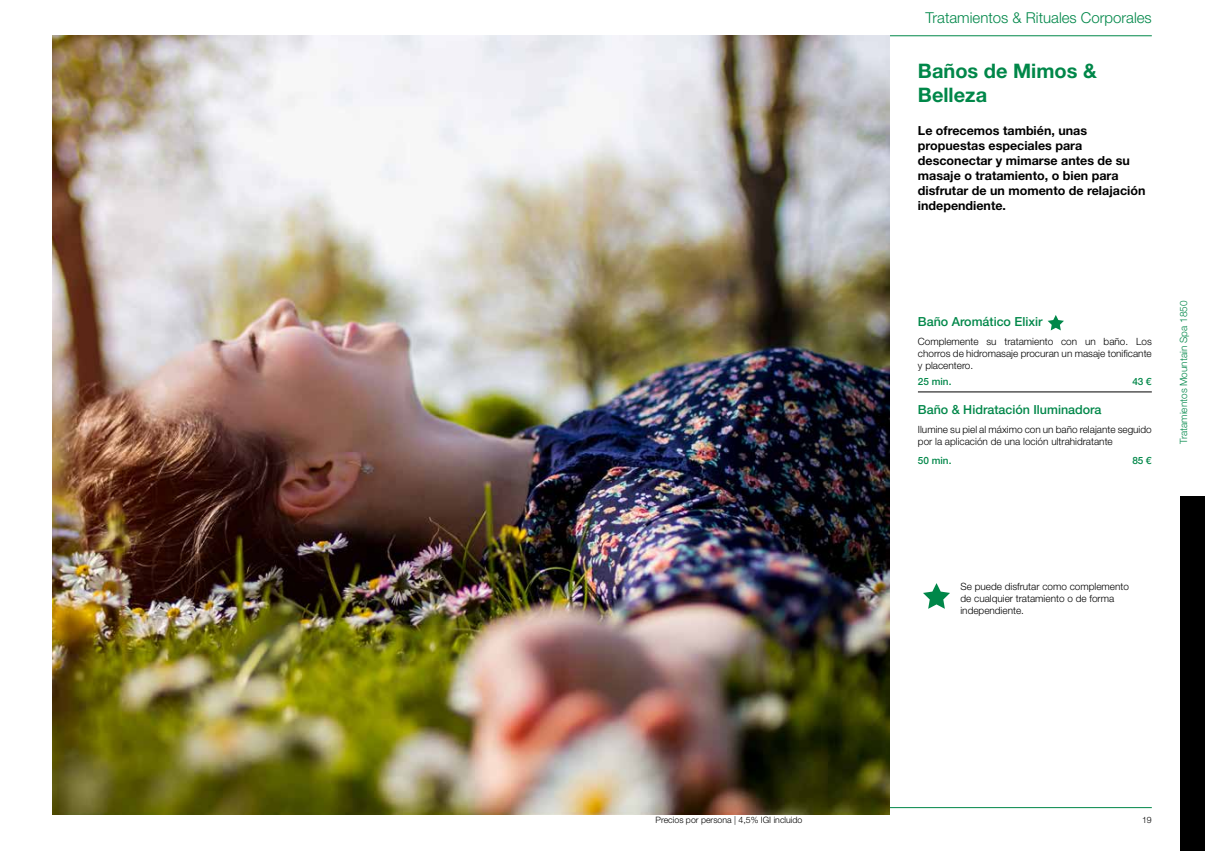
<style>
.page{position:relative;width:1205px;height:851px;background:#fff}
.page>*{position:absolute;margin:0;border:0;box-sizing:border-box;transform-origin:0 0}
.t1{font:700 20px/24px "Helvetica Neue LT Std";color:#008749}
.t2{font:300 15px "Helvetica Neue LT Std";color:#008749}
.t3{font:700 12.5px/15px "Helvetica Neue LT Std";color:#000}
.t4{font:500 12.5px "Helvetica Neue LT Std";color:#008749}
.t5{font:300 10px/12px "Helvetica Neue LT Std";color:#000}
.t6{font:300 10px "Helvetica Neue LT Std";color:#008749}
.t7{font:500 10px "Helvetica Neue LT Std";color:#008749}
.t8{font:300 8.75px "Helvetica Neue LT Std";color:#000}
</style>
<div class="page">
<div style="left:1180px;top:496px;width:25px;height:354px;background:#000"></div>
<hr style="left:53px;top:35px;width:1099px;height:1px;background:#008749">
<hr style="left:53px;top:807px;width:1099px;height:1px;background:#008749">
<hr style="left:918px;top:391px;width:234px;height:1px;background:#000">
<svg style="left:1047px;top:315px;width:17px;height:15px"></svg>
<svg style="left:923px;top:583px;width:27px;height:25px"></svg>
<img style="left:52px;top:35px;width:837px;height:779px">
<h2 class="t2" style="left:925px;top:8px;width:228px">Tratamientos &amp; Rituales Corporales</h2>
<h1 class="t1" style="left:918px;top:58px;width:180px">Baños de Mimos &amp;<br>Belleza</h1>
<p class="t3" style="left:918px;top:123px;width:229px">Le ofrecemos también, unas propuestas especiales para desconectar y mimarse antes de su masaje o tratamiento, o bien para disfrutar de un momento de relajación independiente.</p>
<p class="t4" style="left:918px;top:314px;width:126px">Baño Aromático Elixir</p>
<p class="t5" style="left:918px;top:335px;width:235px;text-align:justify">Complemente su tratamiento con un baño. Los chorros de hidromasaje procuran un masaje tonificante y placentero.</p>
<p class="t7" style="left:918px;top:375px;width:35px">25 min.</p>
<p class="t7" style="left:1132px;top:375px;width:21px">43 €</p>
<p class="t4" style="left:918px;top:402px;width:185px">Baño &amp; Hidratación Iluminadora</p>
<p class="t5" style="left:918px;top:423px;width:235px">Ilumine su piel al máximo con un baño relajante seguido por la aplicación de una loción ultrahidratante</p>
<p class="t7" style="left:918px;top:455px;width:35px">50 min.</p>
<p class="t7" style="left:1132px;top:455px;width:21px">85 €</p>
<p class="t6" style="left:1177px;top:444px;width:145px;rotate:-90deg">Tratamientos Mountain Spa 1850</p>
<p class="t5" style="left:960px;top:580px;width:170px">Se puede disfrutar como complemento de cualquier tratamiento o de forma independiente.</p>
<p class="t8" style="left:656px;top:814px;width:148px">Precios por persona | 4,5% IGI incluido</p>
<p class="t8" style="left:1142px;top:814px;width:11px">19</p>
</div>
